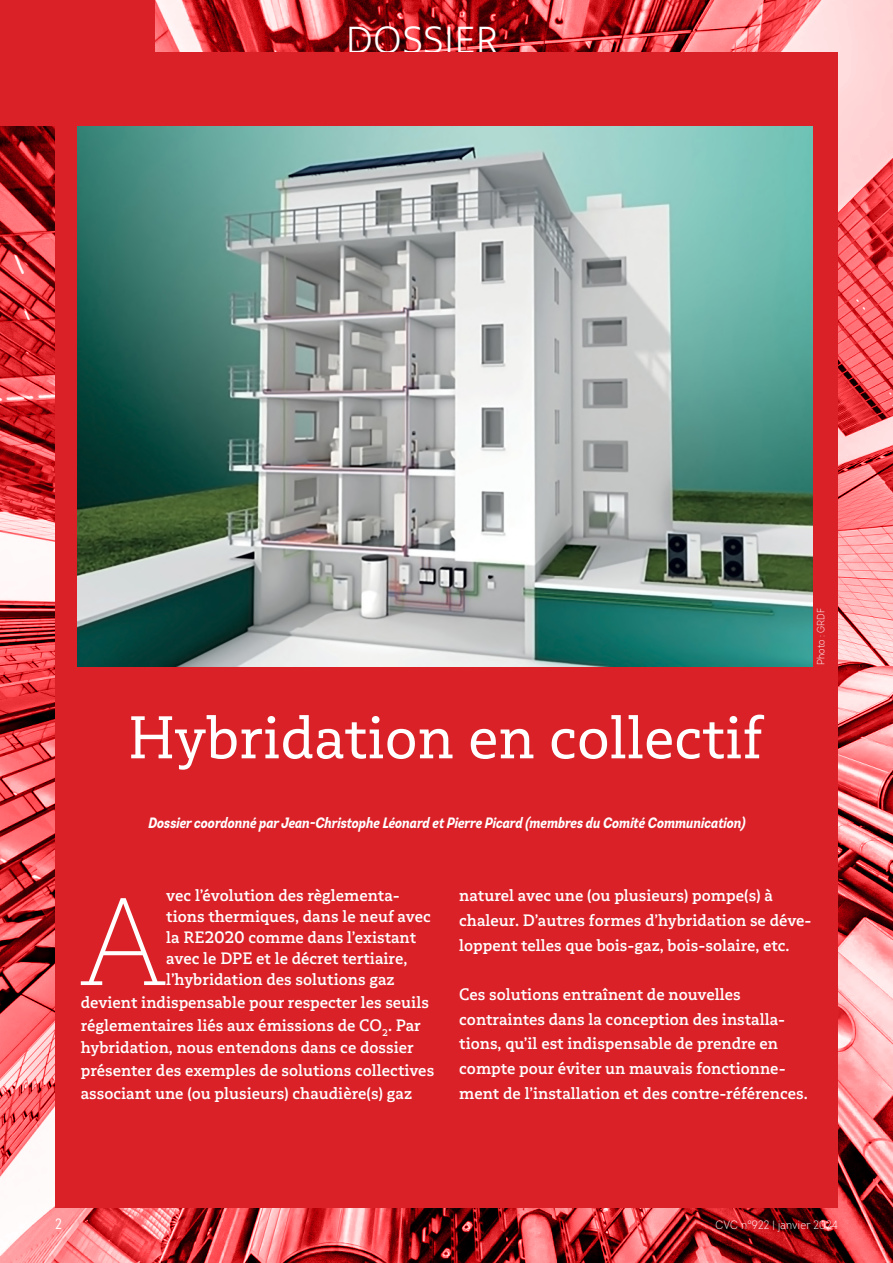
<style>
.page{position:relative;width:893px;height:1263px;background:#fff}
.page>*{position:absolute;margin:0;border:0;box-sizing:border-box;transform-origin:0 0}
.TEXTE_CHAPO_OUV_LET{font:200 124.05px "Multiple Slab Pro";color:#fff}
.TITRE_OUV{font:60px "Multiple Slab Pro";color:#fff}
.t1{font:300 37.5px "Multiple Sans Pro";letter-spacing:.01em;color:#fff}
.TEXTE_CHAPO_OUV_LET-2{font:600 16.5px/21px "Multiple Slab Pro";color:#fff}
.TXT_CHAPO_OUV{font:600 16.5px/24.8px "Multiple Slab Pro";color:#fff}
.SIGNATURE{font:italic 700 15px "Intro Cond";letter-spacing:-.01em;color:#fff}
.t2{font:15px "Intro Cond";color:#fff}
.t3{font:300 12px "Intro Cond";letter-spacing:.02em;color:#fff}
.CREDIT-SOURCE{font:300 10.5px "Intro Cond";color:#fff}
</style>
<div class="page">
<img style="left:0;top:0;width:893px;height:1263px">
<div style="left:0;top:0;width:155px;height:55px;background:#da2128"></div>
<div style="left:0;top:55px;width:55px;height:71px;background:#da2128"></div>
<div style="left:55px;top:53px;width:783px;height:1155px;background:#da2128"></div>
<img style="left:78px;top:126px;width:734px;height:540px">
<h3 class="t1" style="left:346px;top:18px;width:154px">DOSSIER</h3>
<p class="TITRE_OUV" style="left:128px;top:701px;width:636px">Hybridation en collectif</p>
<p class="SIGNATURE" style="left:148px;top:814px;width:599px">Dossier coordonné par Jean-Christophe Léonard et Pierre Picard (membres du Comité Communication)</p>
<p class="CREDIT-SOURCE" style="left:814px;top:665px;width:58px;rotate:-90deg">Photo : GRDF</p>
<p class="TEXTE_CHAPO_OUV_LET" style="left:80px;top:871px;width:88px">A</p>
<p class="TEXTE_CHAPO_OUV_LET-2" style="left:166px;top:885px;width:266px">vec l’évolution des règlementa&shy;tions thermiques, dans le neuf avec la RE2020 comme dans l’existant avec le DPE et le décret tertiaire, l’hybridation des solutions gaz</p>
<p class="TEXTE_CHAPO_OUV_LET-2" style="left:81px;top:990px;width:355px;line-height:22.8px">devient indispensable pour respecter les seuils réglementaires liés aux émissions de CO<sub>2</sub>. Par hybridation, nous entendons dans ce dossier présenter des exemples de solutions collectives associant une (ou plusieurs) chaudière(s) gaz</p>
<p class="TEXTE_CHAPO_OUV_LET-2" style="left:459px;top:883px;width:354px;line-height:24.8px">naturel avec une (ou plusieurs) pompe(s) à chaleur. D’autres formes d’hybridation se déve&shy;loppent telles que bois-gaz, bois-solaire, etc.</p>
<p class="TXT_CHAPO_OUV" style="left:459px;top:982px;width:350px">Ces solutions entraînent de nouvelles contraintes dans la conception des installa&shy;tions, qu’il est indispensable de prendre en compte pour éviter un mauvais fonctionne&shy;ment de l’installation et des contre-références.</p>
<p class="t2" style="left:55px;top:1215px;width:8px">2</p>
<p class="t3" style="left:716px;top:1217px;width:124px">CVC n°922 | janvier 2024</p>
</div>
